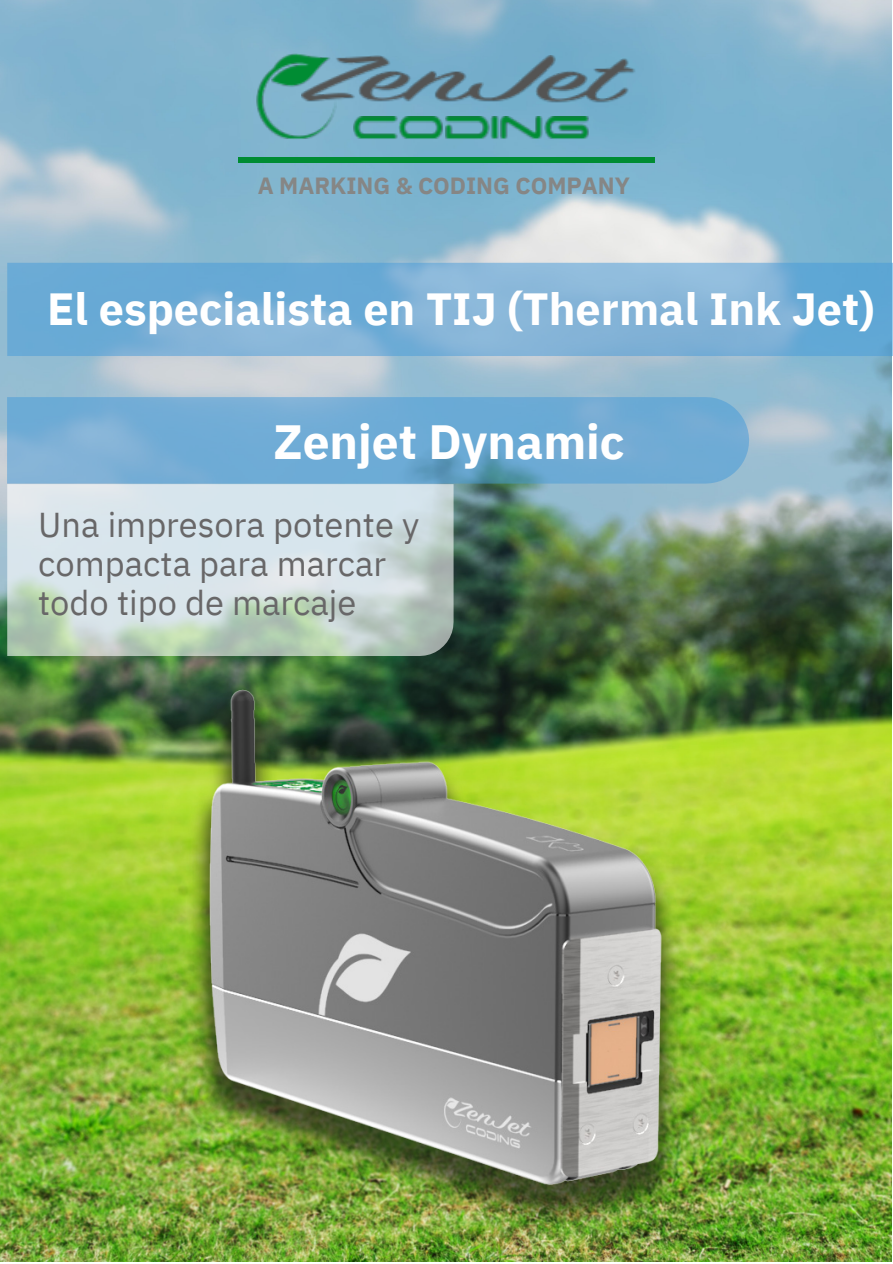
<style>
.page{position:relative;width:893px;height:1264px;background:#fff}
.page>*{position:absolute;margin:0;border:0;box-sizing:border-box;transform-origin:0 0}
.t1{font:700 47.85px "IBM Plex Sans";color:#fff}
.t2{font:700 44.85px "IBM Plex Sans";color:#fff}
.t3{font:34.5px/39.3px "IBM Plex Sans";color:#686768}
.t4{font:700 23.4px "IBM Plex Sans";color:#868685}
</style>
<div class="page">
<img style="left:0;top:0;width:891px;height:1261px">
<img style="left:119px;top:623px;width:654px;height:628px">
<div style="left:238px;top:157px;width:416px;height:5px;background:#008c33"></div>
<img style="left:256px;top:54px;width:80px;height:85px">
<svg style="left:271px;top:129px;width:6px;height:6px"></svg>
<img style="left:301px;top:55px;width:57px;height:47px">
<img style="left:358px;top:55px;width:197px;height:47px">
<img style="left:535px;top:58px;width:100px;height:44px">
<img style="left:354px;top:117px;width:89px;height:22px">
<img style="left:445px;top:117px;width:54px;height:22px">
<img style="left:501px;top:117px;width:41px;height:22px">
<img style="left:544px;top:117px;width:44px;height:22px">
<svg style="left:7px;top:263px;width:885px;height:220px;background:#81b2d4"></svg>
<svg style="left:7px;top:484px;width:446px;height:172px;background:#ccdbda"></svg>
<p class="t4" style="left:258px;top:170px;width:373px">A MARKING &amp; CODING COMPANY</p>
<p class="t2" style="left:47px;top:279px;width:828px">El especialista en TIJ (Thermal Ink Jet)</p>
<h1 class="t1" style="left:273px;top:410px;width:352px">Zenjet Dynamic</h1>
<p class="t3" style="left:38px;top:504px;width:382px">Una impresora potente y compacta para marcar todo tipo de marcaje</p>
</div>
